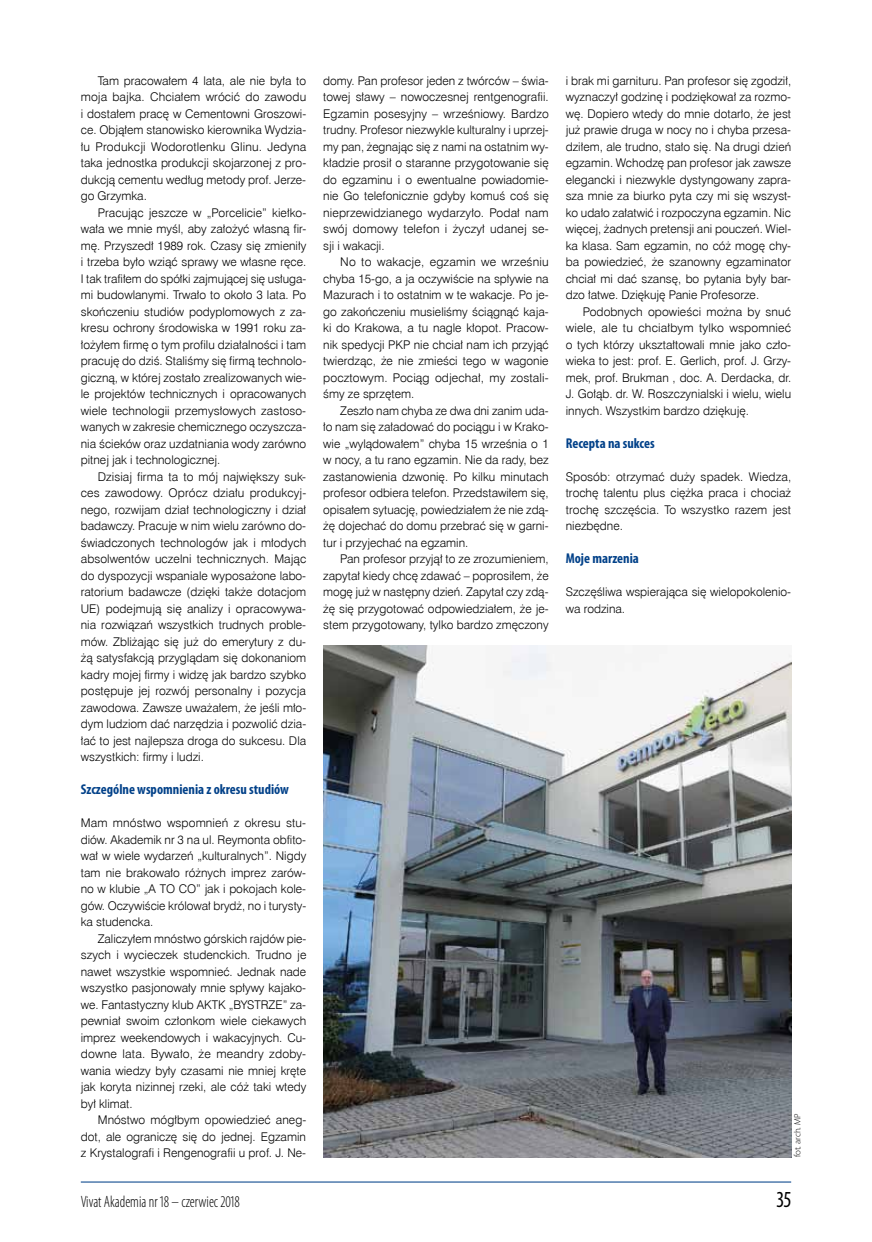
<style>
.page{position:relative;width:872px;height:1242px;background:#fff}
.page>*{position:absolute;margin:0;border:0;box-sizing:border-box;transform-origin:0 0}
.t1{font:condensed 23.1px "Myriad Pro";color:#000;scale:.91 1}
.t2{font:300 condensed 16.5px "Myriad Pro";color:#000;scale:.91 1}
.t3{font:700 condensed 14.25px "Myriad Pro";color:#024189}
.t4{font:12px/16.5px "Swis 721 Lt EU";color:#000;text-align:justify}
.t5{font:300 9px "Myriad Pro";color:#000}
</style>
<div class="page">
<hr style="left:81px;top:1181px;width:710px;height:1px;background:#024189">
<img style="left:323px;top:646px;width:468px;height:511px">
<p class="t4" style="left:81px;top:72px;width:227px;text-indent:17px">Tam pracowałem 4 lata, ale nie była to moja bajka. Chciałem wrócić do zawodu i dostałem pracę w Cementowni Groszowi&shy;ce. Objąłem stanowisko kierownika Wydzia&shy;łu Produkcji Wodorotlenku Glinu. Jedyna taka jednostka produkcji skojarzonej z pro&shy;dukcją cementu według metody prof. Jerze&shy;go Grzymka.</p>
<p class="t4" style="left:81px;top:204px;width:227px;text-indent:17px">Pracując jeszcze w „Porcelicie” kiełko&shy;wała we mnie myśl, aby założyć własną fir&shy;mę. Przyszedł 1989 rok. Czasy się zmieniły i trzeba było wziąć sprawy we własne ręce.<br>I tak trafiłem do spółki zajmującej się usługa&shy;mi budowlanymi. Trwało to około 3 lata. Po skończeniu studiów podyplomowych z za&shy;kresu ochrony środowiska w 1991 roku za&shy;łożyłem firmę o tym profilu działalności i tam pracuję do dziś. Staliśmy się firmą technolo&shy;giczną, w której zostało zrealizowanych wie&shy;le projektów technicznych i opracowanych wiele technologii przemysłowych zastoso&shy;wanych w zakresie chemicznego oczyszcza&shy;nia ścieków oraz uzdatniania wody zarówno pitnej jak i technologicznej.</p>
<p class="t4" style="left:81px;top:468px;width:227px;text-indent:17px">Dzisiaj firma ta to mój największy suk&shy;ces zawodowy. Oprócz działu produkcyj&shy;nego, rozwijam dział technologiczny i dział badawczy. Pracuje w nim wielu zarówno do&shy;świadczonych technologów jak i młodych absolwentów uczelni technicznych. Mając do dyspozycji wspaniale wyposażone labo&shy;ratorium badawcze (dzięki także dotacjom UE) podejmują się analizy i opracowywa&shy;nia rozwiązań wszystkich trudnych proble&shy;mów. Zbliżając się już do emerytury z du&shy;żą satysfakcją przyglądam się dokonaniom kadry mojej firmy i widzę jak bardzo szybko postępuje jej rozwój personalny i pozycja zawodowa. Zawsze uważałem, że jeśli mło&shy;dym ludziom dać narzędzia i pozwolić dzia&shy;łać to jest najlepsza droga do sukcesu. Dla wszystkich: firmy i ludzi.</p>
<p class="t3" style="left:81px;top:780px;width:210px">Szczególne wspomnienia z okresu studiów</p>
<p class="t4" style="left:81px;top:815px;width:227px">Mam mnóstwo wspomnień z okresu stu&shy;diów. Akademik nr 3 na ul. Reymonta obfito&shy;wał w wiele wydarzeń „kulturalnych”. Nigdy tam nie brakowało różnych imprez zarów&shy;no w klubie „A TO CO” jak i pokojach kole&shy;gów. Oczywiście królował brydż, no i turysty&shy;ka studencka.</p>
<p class="t4" style="left:81px;top:930px;width:227px;text-indent:17px">Zaliczyłem mnóstwo górskich rajdów pie&shy;szych i wycieczek studenckich. Trudno je nawet wszystkie wspomnieć. Jednak nade wszystko pasjonowały mnie spływy kajako&shy;we. Fantastyczny klub AKTK „BYSTRZE” za&shy;pewniał swoim członkom wiele ciekawych imprez weekendowych i wakacyjnych. Cu&shy;downe lata. Bywało, że meandry zdoby&shy;wania wiedzy były czasami nie mniej kręte jak koryta nizinnej rzeki, ale cóż taki wtedy był klimat.</p>
<p class="t4" style="left:81px;top:1112px;width:227px;text-indent:17px">Mnóstwo mógłbym opowiedzieć aneg&shy;dot, ale ograniczę się do jednej. Egzamin z Krystalografi i Rengenografii u prof. J. Ne-</p>
<p class="t4" style="left:323px;top:72px;width:227px">domy. Pan profesor jeden z twórców – świa&shy;towej sławy – nowoczesnej rentgenografii.<br>Egzamin posesyjny – wrześniowy. Bardzo trudny. Profesor niezwykle kulturalny i uprzej&shy;my pan, żegnając się z nami na ostatnim wy&shy;kładzie prosił o staranne przygotowanie się do egzaminu i o ewentualne powiadomie&shy;nie Go telefonicznie gdyby komuś coś się nieprzewidzianego wydarzyło. Podał nam swój domowy telefon i życzył udanej se&shy;sji i wakacji.</p>
<p class="t4" style="left:323px;top:254px;width:227px;text-indent:17px">No to wakacje, egzamin we wrześniu chyba 15-go, a ja oczywiście na spływie na Mazurach i to ostatnim w te wakacje. Po je&shy;go zakończeniu musieliśmy ściągnąć kaja&shy;ki do Krakowa, a tu nagle kłopot. Pracow&shy;nik spedycji PKP nie chciał nam ich przyjąć twierdząc, że nie zmieści tego w wagonie pocztowym. Pociąg odjechał, my zostali&shy;śmy ze sprzętem.</p>
<p class="t4" style="left:323px;top:402px;width:227px;text-indent:17px">Zeszło nam chyba ze dwa dni zanim uda&shy;ło nam się załadować do pociągu i w Krako&shy;wie „wylądowałem” chyba 15 września o 1 w nocy, a tu rano egzamin. Nie da rady, bez zastanowienia dzwonię. Po kilku minutach profesor odbiera telefon. Przedstawiłem się, opisałem sytuację, powiedziałem że nie zdą&shy;żę dojechać do domu przebrać się w garni&shy;tur i przyjechać na egzamin.</p>
<p class="t4" style="left:323px;top:551px;width:227px;text-indent:17px">Pan profesor przyjął to ze zrozumieniem, zapytał kiedy chcę zdawać – poprosiłem, że mogę już w następny dzień. Zapytał czy zdą&shy;żę się przygotować odpowiedziałem, że je&shy;stem przygotowany, tylko bardzo zmęczony</p>
<p class="t4" style="left:566px;top:72px;width:227px">i brak mi garnituru. Pan profesor się zgodził, wyznaczył godzinę i podziękował za rozmo&shy;wę. Dopiero wtedy do mnie dotarło, że jest już prawie druga w nocy no i chyba przesa&shy;dziłem, ale trudno, stało się. Na drugi dzień egzamin. Wchodzę pan profesor jak zawsze elegancki i niezwykle dystyngowany zapra&shy;sza mnie za biurko pyta czy mi się wszyst&shy;ko udało załatwić i rozpoczyna egzamin. Nic więcej, żadnych pretensji ani pouczeń. Wiel&shy;ka klasa. Sam egzamin, no cóż mogę chy&shy;ba powiedzieć, że szanowny egzaminator chciał mi dać szansę, bo pytania były bar&shy;dzo łatwe. Dziękuję Panie Profesorze.</p>
<p class="t4" style="left:566px;top:303px;width:227px;text-indent:17px">Podobnych opowieści można by snuć wiele, ale tu chciałbym tylko wspomnieć o tych którzy ukształtowali mnie jako czło&shy;wieka to jest: prof. E. Gerlich, prof. J. Grzy&shy;mek, prof. Brukman , doc. A. Derdacka, dr.<br>J. Gołąb. dr. W. Roszczynialski i wielu, wielu innych. Wszystkim bardzo dziękuję.</p>
<p class="t3" style="left:566px;top:434px;width:91px">Recepta na sukces</p>
<p class="t4" style="left:566px;top:468px;width:227px">Sposób: otrzymać duży spadek. Wiedza, trochę talentu plus ciężka praca i chociaż trochę szczęścia. To wszystko razem jest niezbędne.</p>
<p class="t3" style="left:566px;top:549px;width:75px">Moje marzenia</p>
<p class="t4" style="left:566px;top:584px;width:227px">Szczęśliwa wspierająca się wielopokolenio&shy;wa rodzina.</p>
<p class="t5" style="left:792px;top:1157px;width:46px;rotate:-90deg">fot. arch. MP</p>
<h2 class="t2" style="left:81px;top:1192px;width:176px">Vivat Akademia nr 18 – czerwiec 2018</h2>
<h1 class="t1" style="left:776px;top:1185px;width:17px">35</h1>
</div>
